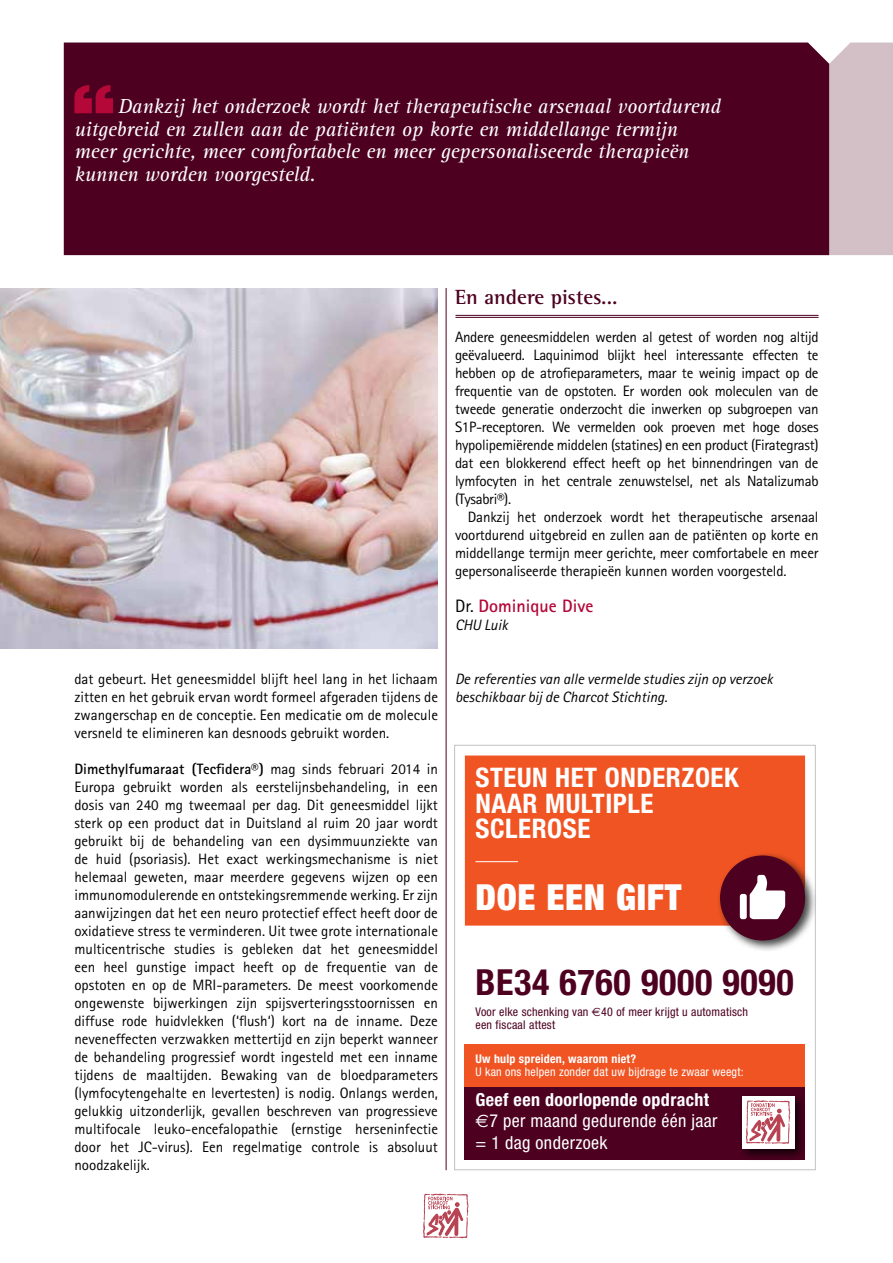
<style>
.page{position:relative;width:893px;height:1263px;background:#fff}
.page>*{position:absolute;margin:0;border:0;box-sizing:border-box;transform-origin:0 0}
.t1{font:700 condensed 36px "Helvetica Neue";letter-spacing:.02em;color:#4d0020}
.t2{font:900 condensed 36px "Helvetica Neue";letter-spacing:.02em;color:#fff}
.t3{font:700 condensed 27px/25.5px "Helvetica Neue";letter-spacing:.02em;color:#fff}
.t4{font:italic 21px/22.5px "Rotis Serif";letter-spacing:-.005em;color:#fff}
.t5{font:700 21px "Rotis Semi Serif";color:#4d0020}
.t6{font:condensed 18px/21.6px "Helvetica Neue";letter-spacing:.02em;color:#fff}
.t7{font:700 18px "Rotis Sans Serif";color:#b30838}
.t8{font:15px/18px "Rotis Sans Serif";letter-spacing:-.005em;color:#000;text-align:justify}
.t9{font:italic 15px/18px "Rotis Sans Serif";color:#000}
.t10{font:condensed 12px/13.5px "Helvetica Neue";letter-spacing:.02em;color:#4d0020}
.t11{font:condensed 12px "Helvetica Neue";letter-spacing:.02em;color:#fff}
.t12{font:700 condensed 12px "Helvetica Neue";letter-spacing:.02em;color:#fff}
.s1{font-weight:400;color:#000}
.s2{font-weight:700}
.s3{font-family:"Euro Sans";font-stretch:normal}
</style>
<div class="page">
<div style="left:829px;top:43px;width:64px;height:212px;background:#d3c0c7"></div>
<svg style="left:423px;top:1194px;width:45px;height:44px"></svg>
<div style="left:64px;top:43px;width:765px;height:212px;background:#4d0020"></div>
<hr style="left:455px;top:315px;width:364px;height:1px;background:#4d0020">
<hr style="left:455px;top:317px;width:364px;height:1px;background:#4d0020">
<div style="left:465px;top:755px;width:340px;height:171px;background:#f05423"></div>
<div style="left:465px;top:1087px;width:340px;height:72px;background:#4d0020"></div>
<div style="left:465px;top:1045px;width:340px;height:42px;background:#f05423"></div>
<hr style="left:475px;top:861px;width:43px;height:1px;background:#fff">
<div style="left:738px;top:1092px;width:69px;height:69px;background:#000;opacity:.75"></div>
<div style="left:742px;top:1096px;width:52px;height:53px;background:#fff"></div>
<svg style="left:746px;top:1100px;width:44px;height:44px"></svg>
<div style="left:716px;top:851px;width:101px;height:102px;background:#000;opacity:.75"></div>
<div style="left:720px;top:855px;width:85px;height:85px;background:#4d0020;border-radius:50%"></div>
<svg style="left:750px;top:875px;width:35px;height:44px"></svg>
<div style="left:740px;top:894px;width:7px;height:25px;background:#fff;border-radius:2px"></div>
<hr style="left:446px;top:288px;width:1px;height:882px;background:#4d0020">
<svg style="left:74px;top:85px;width:39px;height:28px"></svg>
<img style="left:0;top:288px;width:437px;height:360px">
<p class="t4" style="left:74px;top:96px;width:648px;text-indent:44px">Dankzij het onderzoek wordt het therapeutische arsenaal voortdurend uitgebreid en zullen aan de patiënten op korte en middellange termijn meer gerichte, meer comfortabele en meer gepersonaliseerde therapieën kunnen worden voorgesteld.</p>
<h3 class="t5" style="left:455px;top:284px;width:164px">En andere pistes...</h3>
<p class="t8" style="left:455px;top:328px;width:365px">Andere geneesmiddelen werden al getest of worden nog altijd geëvalueerd. Laquinimod blijkt heel interessante effecten te hebben op de atrofieparameters, maar te weinig impact op de frequentie van de opstoten. Er worden ook moleculen van de tweede generatie onderzocht die inwerken op subgroepen van S1P-receptoren. We vermelden ook proeven met hoge doses hypolipemiërende middelen (statines) en een product (Firategrast) dat een blokkerend effect heeft op het binnendringen van de lymfocyten in het centrale zenuwstelsel, net als Natalizumab (Tysabri®).</p>
<p class="t8" style="left:455px;top:508px;width:365px;text-indent:13px">Dankzij het onderzoek wordt het therapeutische arsenaal voortdurend uitgebreid en zullen aan de patiënten op korte en middellange termijn meer gerichte, meer comfortabele en meer gepersonaliseerde therapieën kunnen worden voorgesteld.</p>
<p class="t7" style="left:455px;top:595px;width:140px"><span class="s1">Dr.</span> Dominique Dive</p>
<p class="t9" style="left:455px;top:616px;width:54px">CHU Luik</p>
<p class="t8" style="left:74px;top:670px;width:365px">dat gebeurt. Het geneesmiddel blijft heel lang in het lichaam zitten en het gebruik ervan wordt formeel afgeraden tijdens de zwangerschap en de conceptie. Een medicatie om de molecule versneld te elimineren kan desnoods gebruikt worden.</p>
<p class="t8" style="left:74px;top:760px;width:365px"><span class="s2">Dimethylfumaraat (Tecfidera®)</span> mag sinds februari 2014 in Europa gebruikt worden als eerstelijnsbehandeling, in een dosis van 240 mg tweemaal per dag. Dit geneesmiddel lijkt sterk op een product dat in Duitsland al ruim 20 jaar wordt gebruikt bij de behandeling van een dysimmuunziekte van de huid (psoriasis). Het exact werkingsmechanisme is niet helemaal geweten, maar meerdere gegevens wijzen op een immunomodulerende en ontstekingsremmende werking. Er zijn aanwijzingen dat het een neuro protectief effect heeft door de oxidatieve stress te verminderen. Uit twee grote internationale multicentrische studies is gebleken dat het geneesmiddel een heel gunstige impact heeft op de frequentie van de opstoten en op de MRI-parameters. De meest voorkomende ongewenste bijwerkingen zijn spijsverteringsstoornissen en diffuse rode huidvlekken (‘flush‘) kort na de inname. Deze neveneffecten verzwakken mettertijd en zijn beperkt wanneer de behandeling progressief wordt ingesteld met een inname tijdens de maaltijden. Bewaking van de bloedparameters (lymfocytengehalte en levertesten) is nodig. Onlangs werden, gelukkig uitzonderlijk, gevallen beschreven van progressieve multifocale leuko-encefalopathie (ernstige herseninfectie door het JC-virus). Een regelmatige controle is absoluut noodzakelijk.</p>
<p class="t9" style="left:455px;top:670px;width:319px">De referenties van alle vermelde studies zijn op verzoek beschikbaar bij de Charcot Stichting.</p>
<h2 class="t3" style="left:475px;top:764px;width:265px">STEUN HET ONDERZOEK<br>NAAR MULTIPLE<br>SCLEROSE</h2>
<h1 class="t2" style="left:475px;top:875px;width:207px">DOE EEN GIFT</h1>
<h1 class="t1" style="left:475px;top:961px;width:320px">BE34 6760 9000 9090</h1>
<p class="t10" style="left:475px;top:1004px;width:274px">Voor elke schenking van <span class="s3">€</span>40 of meer krijgt u automatisch een fiscaal attest</p>
<p class="t12" style="left:475px;top:1051px;width:162px">Uw hulp spreiden, waarom niet?</p>
<p class="t11" style="left:475px;top:1065px;width:270px">U kan ons helpen zonder dat uw bijdrage te zwaar weegt:</p>
<p class="t6" style="left:475px;top:1088px;width:244px"><span class="s2">Geef een doorlopende opdracht </span><span class="s3">€</span>7 per maand gedurende één jaar = 1 dag onderzoek</p>
</div>
